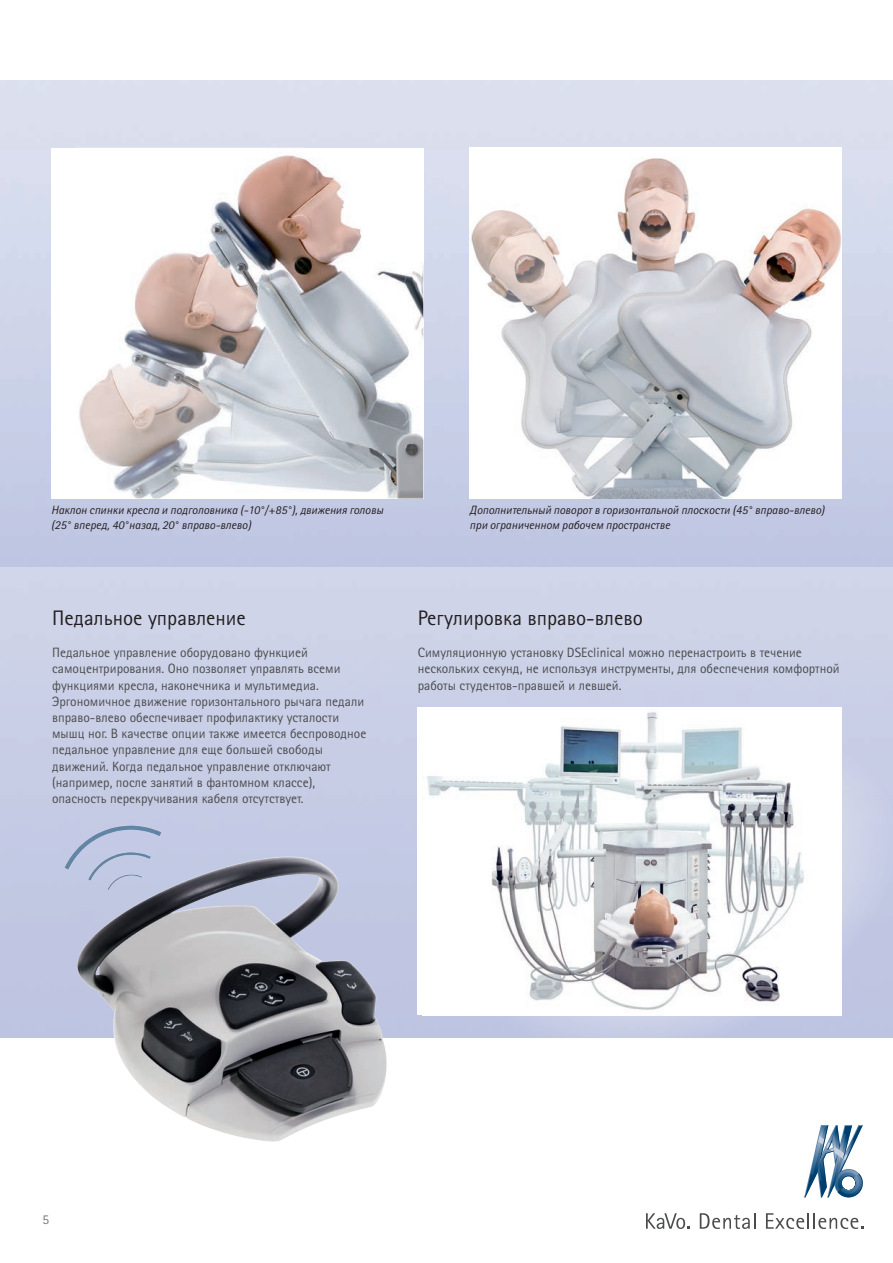
<style>
.page{position:relative;width:893px;height:1263px;background:#fff}
.page>*{position:absolute;margin:0;border:0;box-sizing:border-box;transform-origin:0 0}
.Topline{font:21px "Rotis Sans Serif Pro Cyr";color:#231f20}
.Fließtext{font:13.5px/16.2px "Rotis Sans Serif Pro Cyr";color:#4b4c4d}
.Fließtext_Hervorhebu{font:13.5px "Agfa Rotis Sans Serif";color:#76787b}
.Produktbeschreibunge{font:italic 12px/14.4px "Rotis Sans Serif Pro Cyr";color:#231f20}
</style>
<div class="page">
<svg style="left:804px;top:1125px;width:59px;height:72px"></svg>
<svg style="left:700px;top:1213px;width:55px;height:16px"></svg>
<svg style="left:766px;top:1213px;width:97px;height:16px"></svg>
<svg style="left:646px;top:1213px;width:44px;height:16px"></svg>
<div style="left:0;top:567px;width:893px;height:470px;background:#cbd1e7"></div>
<img style="left:422px;top:707px;width:420px;height:308px">
<img style="left:470px;top:157px;width:372px;height:341px">
<img style="left:78px;top:148px;width:345px;height:351px">
<img style="left:50px;top:825px;width:344px;height:317px">
<p class="Produktbeschreibunge" style="left:51px;top:503px;width:334px">Наклон спинки кресла и подголовника (-10°/+85°), движения головы</p>
<p class="Produktbeschreibunge" style="left:51px;top:518px;width:202px">(25° вперед, 40°назад, 20° вправо-влево)</p>
<p class="Topline" style="left:52px;top:605px;width:195px">Педальное управление</p>
<p class="Fließtext" style="left:52px;top:645px;width:316px">Педальное управление оборудовано функцией самоцентрирования. Оно позволяет управлять всеми функциями кресла, наконечника и мультимедиа.<br>Эргономичное движение горизонтального рычага педали вправо-влево обеспечивает профилактику усталости мышц ног. В качестве опции также имеется беспроводное педальное управление для еще большей свободы движений. Когда педальное управление отключают (например, после занятий в фантомном классе), опасность перекручивания кабеля отсутствует.</p>
<p class="Produktbeschreibunge" style="left:470px;top:503px;width:356px">Дополнительный поворот в горизонтальной плоскости (45° вправо-влево) при ограниченном рабочем пространстве</p>
<p class="Topline" style="left:418px;top:605px;width:226px">Регулировка вправо-влево</p>
<p class="Fließtext" style="left:418px;top:645px;width:423px">Симуляционную установку DSEclinical можно перенастроить в течение нескольких секунд, не используя инструменты, для обеспечения комфортной работы студентов-правшей и левшей.</p>
<p class="Fließtext_Hervorhebu" style="left:43px;top:1212px;width:8px">5</p>
</div>
